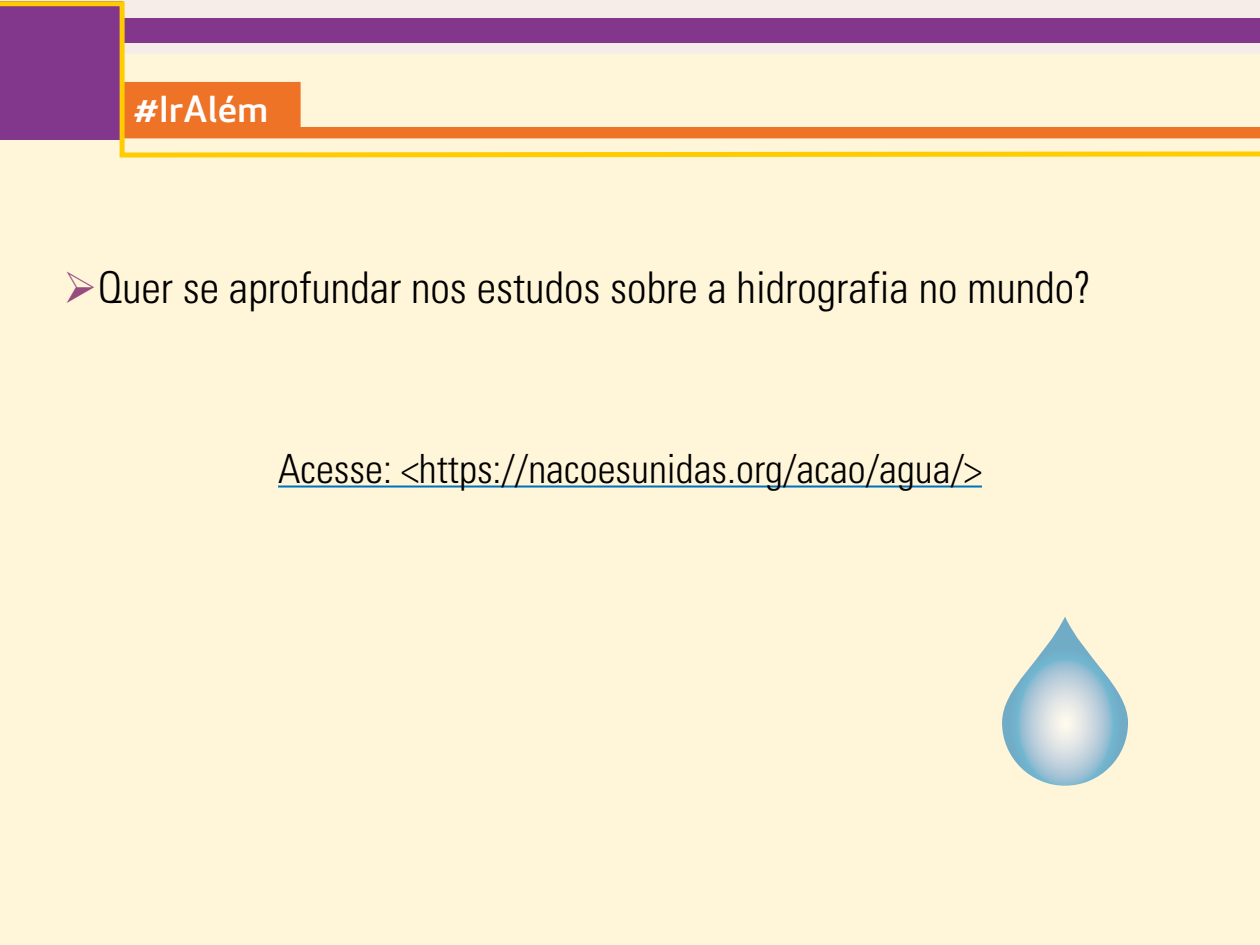
<style>
.page{position:relative;width:1260px;height:945px;background:#fff}
.page>*{position:absolute;margin:0;border:0;box-sizing:border-box;transform-origin:0 0}
.t1{font:300 condensed 43.75px "Univers LT Std";color:#000}
.t2{font:300 condensed 40.25px "Univers LT Std";color:#000}
.t3{font:500 35px "Apex New";color:#fff;scale:1.1 1}
.s1{color:#964c7f}
</style>
<div class="page">
<div style="left:0;top:54px;width:1260px;height:891px;background:#fff5d8"></div>
<svg style="left:0;top:0;width:1260px;height:158px"></svg>
<hr style="left:278px;top:486px;width:704px;height:2px;background:#0072bb">
<svg style="left:1002px;top:617px;width:126px;height:169px"></svg>
<p class="t3" style="left:134px;top:86px;width:123px">#IrAlém</p>
<p class="t1" style="left:63px;top:261px;width:1030px"><span class="s1">➢</span>Quer se aprofundar nos estudos sobre a hidrografia no mundo?</p>
<p class="t2" style="left:278px;top:444px;width:705px">Acesse: &lt;https://nacoesunidas.org/acao/agua/&gt;</p>
</div>
